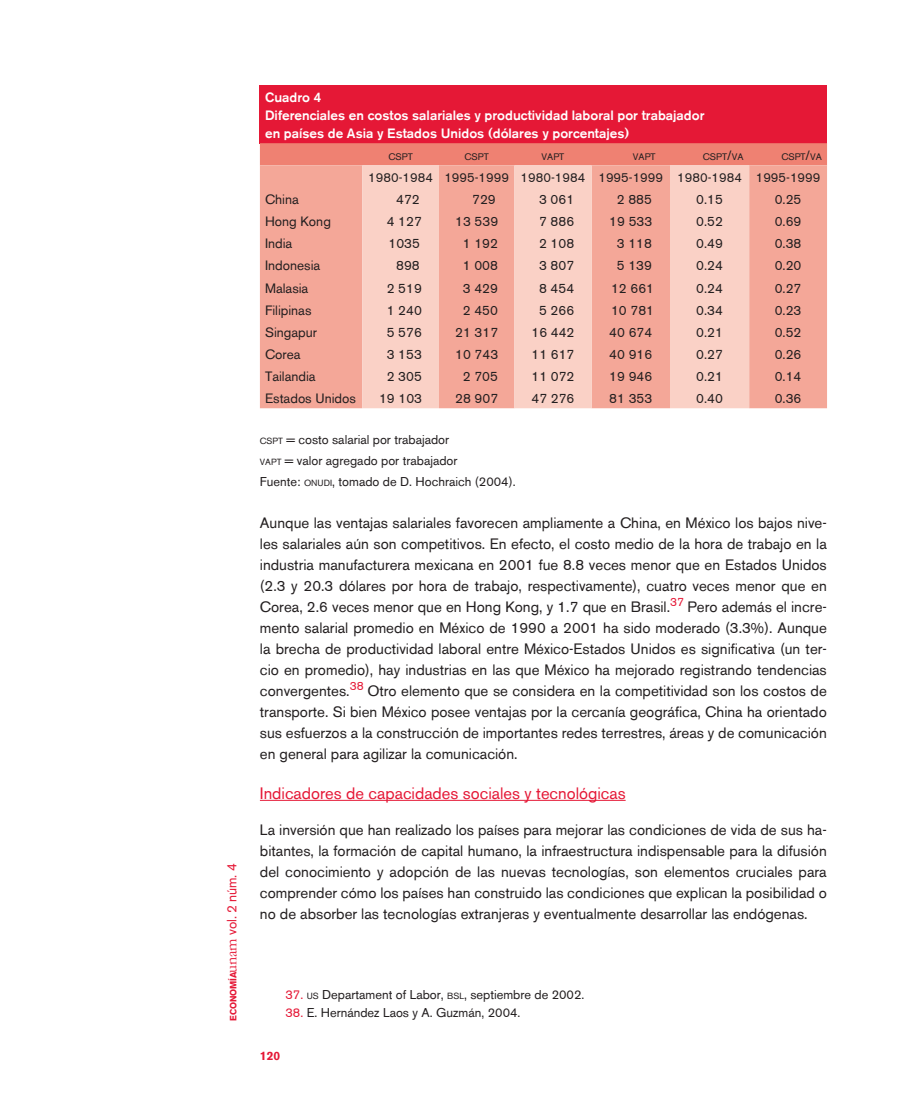
<style>
.page{position:relative;width:912px;height:1106px;background:#fff}
.page>*{position:absolute;margin:0;border:0;box-sizing:border-box;transform-origin:0 0}
.subtitulo2{font:16.5px "Akzidenz Grotesk BE";color:#e51836}
.cuerpo_texto_copy{font:15px/21px "Akzidenz Grotesk BE";color:#231f20;text-align:justify}
.t1{font:13.5px "Akzidenz Grotesk BE";color:#231f20}
.cuerpo_texto_copy-2{font:500 13.5px "Akzidenz Grotesk BE";color:#fff}
.t2{font:13.5px "Akzidenz Grotesk BE";letter-spacing:-.01em;color:#e51836}
.t3{font:13.05px "Akzidenz Grotesk BE";color:#231f20}
.cuerpo_texto_copy-3{font:12.75px "Akzidenz Grotesk BE";color:#231f20}
.notas{font:12.75px "Akzidenz Grotesk BE";color:#231f20}
.t4{font:700 12px "Akzidenz Grotesk BE";color:#e51836}
.t5{font:9.45px "Akzidenz Grotesk BE";color:#231f20}
.s1{font-weight:700;font-size:8.85px}
.s2{font-family:"Garamond";font-size:16.05px}
.s3{font-size:13.5px}
.s4{font-size:8.85px}
.s5{color:#e51836}
</style>
<div class="page">
<div style="left:260px;top:85px;width:566px;height:58px;background:#e51836"></div>
<div style="left:260px;top:143px;width:566px;height:22px;background:#ef8172"></div>
<div style="left:260px;top:165px;width:566px;height:243px;background:#f4a798"></div>
<svg style="left:362px;top:165px;width:386px;height:243px;background:#f7c0b3"></svg>
<hr style="left:260px;top:800px;width:365px;height:1px;background:#e51836">
<p class="t2" style="left:223px;top:1020px;width:159px;rotate:-90deg"><span class="s1">ECONOMÍA</span><span class="s2">unam</span> vol. 2 núm. 4</p>
<p class="cuerpo_texto_copy-2" style="left:265px;top:89px;width:58px">Cuadro 4</p>
<p class="cuerpo_texto_copy-2" style="left:265px;top:107px;width:440px">Diferenciales en costos salariales y productividad laboral por trabajador</p>
<p class="cuerpo_texto_copy-2" style="left:265px;top:125px;width:365px">en países de Asia y Estados Unidos (dólares y porcentajes)</p>
<p class="t5" style="left:388px;top:151px;width:26px">CSPT</p>
<p class="t5" style="left:464px;top:151px;width:26px">CSPT</p>
<p class="t5" style="left:541px;top:151px;width:24px">VAPT</p>
<p class="t5" style="left:632px;top:151px;width:24px">VAPT</p>
<p class="t5" style="left:702px;top:151px;width:42px">CSPT<span class="s3">/</span>VA</p>
<p class="t5" style="left:781px;top:151px;width:42px">CSPT<span class="s3">/</span>VA</p>
<p class="t3" style="left:368px;top:170px;width:66px">1980-1984</p>
<p class="t3" style="left:444px;top:170px;width:66px">1995-1999</p>
<p class="t3" style="left:520px;top:170px;width:66px">1980-1984</p>
<p class="t3" style="left:598px;top:170px;width:66px">1995-1999</p>
<p class="t3" style="left:677px;top:170px;width:66px">1980-1984</p>
<p class="t3" style="left:755px;top:170px;width:66px">1995-1999</p>
<p class="t1" style="left:265px;top:191px;width:35px">China</p>
<p class="t1" style="left:396px;top:191px;width:25px">472</p>
<p class="t1" style="left:472px;top:191px;width:25px">729</p>
<p class="t1" style="left:539px;top:191px;width:37px">3 061</p>
<p class="t1" style="left:616px;top:191px;width:37px">2 885</p>
<p class="t1" style="left:696px;top:191px;width:28px">0.15</p>
<p class="t1" style="left:774px;top:191px;width:28px">0.25</p>
<p class="t1" style="left:265px;top:213px;width:67px">Hong Kong</p>
<p class="t1" style="left:386px;top:213px;width:37px">4 127</p>
<p class="t1" style="left:455px;top:213px;width:45px">13 539</p>
<p class="t1" style="left:539px;top:213px;width:37px">7 886</p>
<p class="t1" style="left:609px;top:213px;width:45px">19 533</p>
<p class="t1" style="left:696px;top:213px;width:28px">0.52</p>
<p class="t1" style="left:774px;top:213px;width:28px">0.69</p>
<p class="t1" style="left:265px;top:235px;width:29px">India</p>
<p class="t1" style="left:388px;top:235px;width:33px">1035</p>
<p class="t1" style="left:462px;top:235px;width:37px">1 192</p>
<p class="t1" style="left:539px;top:235px;width:37px">2 108</p>
<p class="t1" style="left:616px;top:235px;width:37px">3 118</p>
<p class="t1" style="left:696px;top:235px;width:28px">0.49</p>
<p class="t1" style="left:774px;top:235px;width:28px">0.38</p>
<p class="t1" style="left:265px;top:258px;width:57px">Indonesia</p>
<p class="t1" style="left:396px;top:258px;width:25px">898</p>
<p class="t1" style="left:462px;top:258px;width:37px">1 008</p>
<p class="t1" style="left:539px;top:258px;width:37px">3 807</p>
<p class="t1" style="left:616px;top:258px;width:37px">5 139</p>
<p class="t1" style="left:696px;top:258px;width:28px">0.24</p>
<p class="t1" style="left:774px;top:258px;width:28px">0.20</p>
<p class="t1" style="left:265px;top:280px;width:45px">Malasia</p>
<p class="t1" style="left:386px;top:280px;width:37px">2 519</p>
<p class="t1" style="left:462px;top:280px;width:37px">3 429</p>
<p class="t1" style="left:539px;top:280px;width:37px">8 454</p>
<p class="t1" style="left:611px;top:280px;width:45px">12 661</p>
<p class="t1" style="left:696px;top:280px;width:28px">0.24</p>
<p class="t1" style="left:774px;top:280px;width:28px">0.27</p>
<p class="t1" style="left:265px;top:302px;width:48px">Filipinas</p>
<p class="t1" style="left:386px;top:302px;width:37px">1 240</p>
<p class="t1" style="left:462px;top:302px;width:37px">2 450</p>
<p class="t1" style="left:539px;top:302px;width:37px">5 266</p>
<p class="t1" style="left:611px;top:302px;width:45px">10 781</p>
<p class="t1" style="left:696px;top:302px;width:28px">0.34</p>
<p class="t1" style="left:774px;top:302px;width:28px">0.23</p>
<p class="t1" style="left:265px;top:324px;width:54px">Singapur</p>
<p class="t1" style="left:386px;top:324px;width:37px">5 576</p>
<p class="t1" style="left:455px;top:324px;width:45px">21 317</p>
<p class="t1" style="left:531px;top:324px;width:45px">16 442</p>
<p class="t1" style="left:609px;top:324px;width:45px">40 674</p>
<p class="t1" style="left:696px;top:324px;width:28px">0.21</p>
<p class="t1" style="left:774px;top:324px;width:28px">0.52</p>
<p class="t1" style="left:265px;top:346px;width:37px">Corea</p>
<p class="t1" style="left:386px;top:346px;width:37px">3 153</p>
<p class="t1" style="left:455px;top:346px;width:45px">10 743</p>
<p class="t1" style="left:531px;top:346px;width:45px">11 617</p>
<p class="t1" style="left:609px;top:346px;width:45px">40 916</p>
<p class="t1" style="left:696px;top:346px;width:28px">0.27</p>
<p class="t1" style="left:774px;top:346px;width:28px">0.26</p>
<p class="t1" style="left:265px;top:368px;width:52px">Tailandia</p>
<p class="t1" style="left:386px;top:368px;width:37px">2 305</p>
<p class="t1" style="left:462px;top:368px;width:37px">2 705</p>
<p class="t1" style="left:531px;top:368px;width:45px">11 072</p>
<p class="t1" style="left:609px;top:368px;width:45px">19 946</p>
<p class="t1" style="left:696px;top:368px;width:28px">0.21</p>
<p class="t1" style="left:774px;top:368px;width:28px">0.14</p>
<p class="t1" style="left:265px;top:390px;width:92px">Estados Unidos</p>
<p class="t1" style="left:379px;top:390px;width:45px">19 103</p>
<p class="t1" style="left:455px;top:390px;width:45px">28 907</p>
<p class="t1" style="left:531px;top:390px;width:45px">47 276</p>
<p class="t1" style="left:609px;top:390px;width:45px">81 353</p>
<p class="t1" style="left:696px;top:390px;width:28px">0.40</p>
<p class="t1" style="left:774px;top:390px;width:28px">0.36</p>
<p class="cuerpo_texto_copy-3" style="left:260px;top:432px;width:191px"><span class="s4">CSPT</span> = costo salarial por trabajador</p>
<p class="cuerpo_texto_copy-3" style="left:260px;top:453px;width:199px"><span class="s4">VAPT</span> = valor agregado por trabajador</p>
<p class="cuerpo_texto_copy-3" style="left:260px;top:474px;width:257px">Fuente: <span class="s4">ONUDI</span>, tomado de D. Hochraich (2004).</p>
<p class="cuerpo_texto_copy" style="left:260px;top:512px;width:568px">Aunque las ventajas salariales favorecen ampliamente a China, en México los bajos nive&shy;les salariales aún son competitivos. En efecto, el costo medio de la hora de trabajo en la industria manufacturera mexicana en 2001 fue 8.8 veces menor que en Estados Unidos (2.3 y 20.3 dólares por hora de trabajo, respectivamente), cuatro veces menor que en Corea, 2.6 veces menor que en Hong Kong, y 1.7 que en Brasil.<sup>37</sup> Pero además el incre&shy;mento salarial promedio en México de 1990 a 2001 ha sido moderado (3.3%). Aunque la brecha de productividad laboral entre México-Estados Unidos es significativa (un ter&shy;cio en promedio), hay industrias en las que México ha mejorado registrando tendencias convergentes.<sup>38</sup> Otro elemento que se considera en la competitividad son los costos de transporte. Si bien México posee ventajas por la cercanía geográfica, China ha orientado sus esfuerzos a la construcción de importantes redes terrestres, áreas y de comunicación en general para agilizar la comunicación.</p>
<p class="subtitulo2" style="left:260px;top:783px;width:367px">Indicadores de capacidades sociales y tecnológicas</p>
<p class="cuerpo_texto_copy" style="left:260px;top:819px;width:568px">La inversión que han realizado los países para mejorar las condiciones de vida de sus ha&shy;bitantes, la formación de capital humano, la infraestructura indispensable para la difusión del conocimiento y adopción de las nuevas tecnologías, son elementos cruciales para comprender cómo los países han construido las condiciones que explican la posibilidad o no de absorber las tecnologías extranjeras y eventualmente desarrollar las endógenas.</p>
<p class="notas" style="left:285px;top:987px;width:300px"><span class="s5">37.</span> <span class="s4">US</span> Departament of Labor, <span class="s4">BSL</span>, septiembre de 2002.</p>
<p class="notas" style="left:285px;top:1005px;width:236px"><span class="s5">38.</span> E. Hernández Laos y A. Guzmán, 2004.</p>
<p class="t4" style="left:260px;top:1048px;width:22px">120</p>
</div>
